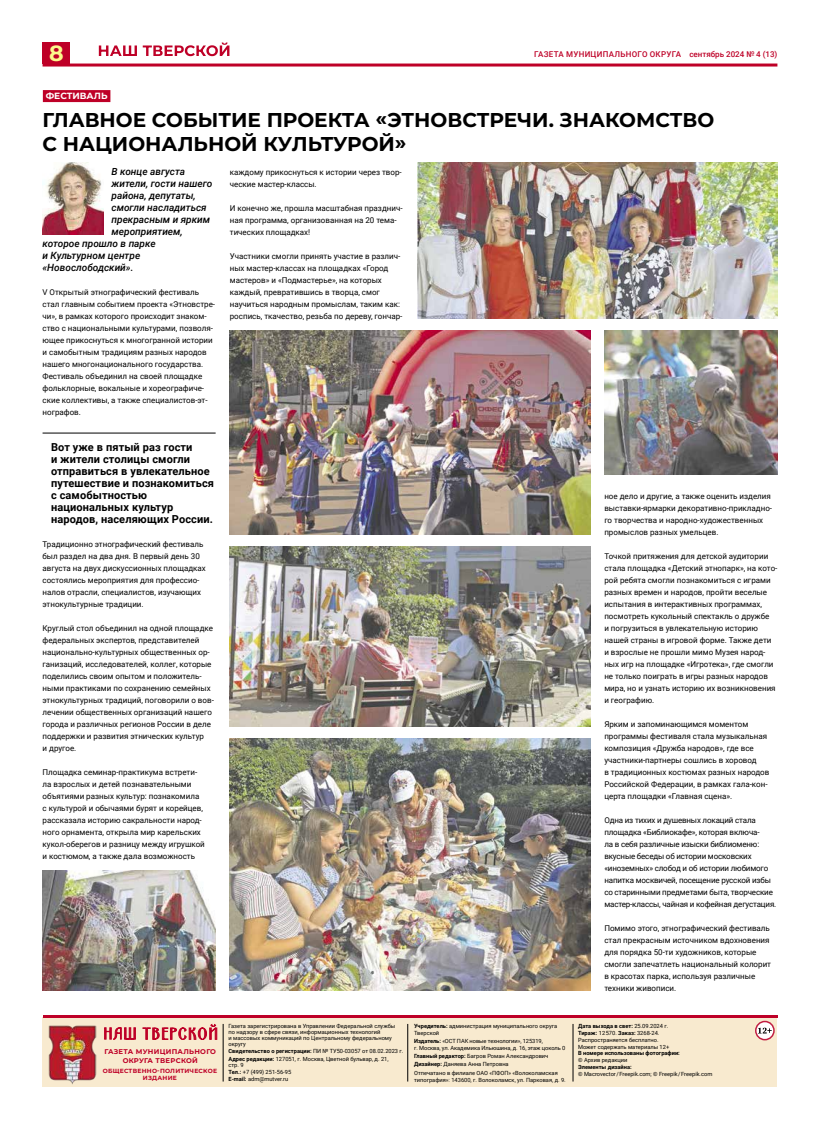
<style>
.page{position:relative;width:820px;height:1134px;background:#fff}
.page>*{position:absolute;margin:0;border:0;box-sizing:border-box;transform-origin:0 0}
.t1{font:700 22px "Montserrat";color:#fcf88c}
.t2{font:700 20px/24px "Montserrat";color:#000}
.t3{font:700 11px/12px "Roboto";letter-spacing:.01em;color:#000}
.t4{font:italic 500 10px "Roboto";color:#000}
.t5{font:700 9px "Montserrat";color:#fff}
.t6{font:8px/12px "Roboto";color:#000}
.t7{font:8px/12px "Roboto";letter-spacing:-.02em;color:#000}
.t8{font:500 8px "Roboto";letter-spacing:.035em;color:#be0027}
.t9{font:700 6.9px/8.2px "Montserrat";letter-spacing:.04em;color:#be0027;text-align:center}
.t10{font:700 6px/7.2px "Montserrat";letter-spacing:.04em;color:#be0027;text-align:center}
.t11{font:5.7px/6.8px "Roboto";color:#000}
.t12{font:700 5.7px "Roboto";color:#000}
.s1{font-weight:700}
</style>
<div class="page">
<div style="left:43px;top:43px;width:27px;height:21px;background:#be0027"></div>
<hr style="left:43px;top:64px;width:734px;height:3px;background:#be0027">
<svg style="left:99px;top:43px;width:130px;height:13px"></svg>
<hr style="left:43px;top:433px;width:172px;height:1px;background:#000">
<div style="left:43px;top:1017px;width:734px;height:70px;background:#f8eacf"></div>
<hr style="left:43px;top:1015px;width:734px;height:2px;background:#be0027">
<img style="left:49px;top:1025px;width:48px;height:59px">
<svg style="left:755px;top:1021px;width:18px;height:19px"></svg>
<div style="left:754px;top:1021px;width:20px;height:19px;border:2px solid #c11f42;border-radius:50%"></div>
<svg style="left:757px;top:1028px;width:14px;height:5px"></svg>
<svg style="left:104px;top:1027px;width:32px;height:13px"></svg>
<svg style="left:142px;top:1023px;width:76px;height:17px"></svg>
<hr style="left:407px;top:1024px;width:1px;height:57px;background:#000">
<hr style="left:223px;top:1024px;width:1px;height:57px;background:#000">
<hr style="left:572px;top:1024px;width:1px;height:57px;background:#000">
<div style="left:43px;top:90px;width:67px;height:12px;background:#be0027"></div>
<img style="left:230px;top:739px;width:360px;height:252px">
<img style="left:604px;top:331px;width:173px;height:144px">
<img style="left:230px;top:547px;width:360px;height:180px">
<img style="left:43px;top:870px;width:172px;height:121px">
<img style="left:230px;top:331px;width:360px;height:204px">
<img style="left:43px;top:163px;width:60px;height:72px">
<img style="left:417px;top:163px;width:360px;height:156px">
<h1 class="t1" style="left:49px;top:38px;width:16px">8</h1>
<p class="t8" style="left:534px;top:48px;width:244px">ГАЗЕТА МУНИЦИПАЛЬНОГО ОКРУГА сентябрь 2024 № 4 (13)</p>
<p class="t5" style="left:46px;top:90px;width:63px">ФЕСТИВАЛЬ</p>
<h2 class="t2" style="left:43px;top:107px;width:673px">ГЛАВНОЕ СОБЫТИЕ ПРОЕКТА «ЭТНОВСТРЕЧИ. ЗНАКОМСТВО<br>С НАЦИОНАЛЬНОЙ КУЛЬТУРОЙ»</h2>
<p class="t4" style="left:111px;top:164px;width:75px">В конце августа</p>
<p class="t4" style="left:111px;top:176px;width:102px">жители, гости нашего</p>
<p class="t4" style="left:111px;top:188px;width:86px">района, депутаты,</p>
<p class="t4" style="left:111px;top:200px;width:97px">смогли насладиться</p>
<p class="t4" style="left:111px;top:212px;width:100px">прекрасным и ярким</p>
<p class="t4" style="left:111px;top:224px;width:73px">мероприятием,</p>
<p class="t4" style="left:43px;top:236px;width:115px">которое прошло в парке</p>
<p class="t4" style="left:43px;top:248px;width:99px">и Культурном центре</p>
<p class="t4" style="left:43px;top:260px;width:92px">«Новослободский».</p>
<p class="t6" style="left:43px;top:285px;width:174px">V Открытый этнографический фестиваль стал главным событием проекта «Этновстре&shy;чи», в рамках которого происходит знаком&shy;ство с национальными культурами, позволя&shy;ющее прикоснуться к многогранной истории и самобытным традициям разных народов нашего многонационального государства.<br>Фестиваль объединил на своей площадке фольклорные, вокальные и хореографиче&shy;ские коллективы, а также специалистов-эт&shy;нографов.</p>
<h3 class="t3" style="left:51px;top:440px;width:164px">Вот уже в пятый раз гости<br>и жители столицы смогли отправиться в увлекательное путешествие и познакомиться с самобытностью национальных культур народов, населяющих России.</h3>
<p class="t6" style="left:43px;top:537px;width:165px">Традиционно этнографический фестиваль был раздел на два дня. В первый день 30 августа на двух дискуссионных площадках состоялись мероприятия для профессио&shy;налов отрасли, специалистов, изучающих этнокультурные традиции.</p>
<p class="t6" style="left:43px;top:621px;width:173px">Круглый стол объединил на одной площадке федеральных экспертов, представителей национально-культурных общественных ор&shy;ганизаций, исследователей, коллег, которые поделились своим опытом и положитель&shy;ными практиками по сохранению семейных этнокультурных традиций, поговорили о вов&shy;лечении общественных организаций нашего города и различных регионов России в деле поддержки и развития этнических культур<br>и другое.</p>
<p class="t6" style="left:43px;top:765px;width:164px">Площадка семинар-практикума встрети&shy;ла взрослых и детей познавательными объятиями разных культур: познакомила с культурой и обычаями бурят и корейцев, рассказала историю сакральности народ&shy;ного орнамента, открыла мир карельских кукол-оберегов и разницу между игрушкой и костюмом, а также дала возможность</p>
<p class="t6" style="left:230px;top:165px;width:173px">каждому прикоснуться к истории через твор&shy;ческие мастер-классы.</p>
<p class="t6" style="left:230px;top:201px;width:174px">И конечно же, прошла масштабная празднич&shy;ная программа, организованная на 20 тема&shy;тических площадках!</p>
<p class="t6" style="left:230px;top:249px;width:174px">Участники смогли принять участие в различ&shy;ных мастер-классах на площадках «Город мастеров» и «Подмастерье», на которых каждый, превратившись в творца, смог научиться народным промыслам, таким как: роспись, ткачество, резьба по дереву, гончар-</p>
<p class="t6" style="left:604px;top:489px;width:169px">ное дело и другие, а также оценить изделия выставки-ярмарки декоративно-прикладно&shy;го творчества и народно-художественных промыслов разных умельцев.</p>
<p class="t6" style="left:604px;top:549px;width:174px">Точкой притяжения для детской аудитории стала площадка «Детский этнопарк», на кото&shy;рой ребята смогли познакомиться с играми разных времен и народов, пройти веселые испытания в интерактивных программах, посмотреть кукольный спектакль о дружбе<br>и погрузиться в увлекательную историю нашей страны в игровой форме. Также дети и взрослые не прошли мимо Музея народ&shy;ных игр на площадке «Игротека», где смогли не только поиграть в игры разных народов мира, но и узнать историю их возникновения и географию.</p>
<p class="t6" style="left:604px;top:717px;width:166px">Ярким и запоминающимся моментом программы фестиваля стала музыкальная композиция «Дружба народов», где все участники-партнеры сошлись в хоровод<br>в традиционных костюмах разных народов Российской Федерации, в рамках гала-кон&shy;церта площадки «Главная сцена».</p>
<p class="t7" style="left:604px;top:813px;width:173px">Одна из тихих и душевных локаций стала площадка «Библиокафе», которая включа-<br>ла в себя различные изыски библиоменю: вкусные беседы об истории московских «иноземных» слобод и об истории любимого напитка москвичей, посещение русской избы со старинными предметами быта, творческие мастер-классы, чайная и кофейная дегустация.</p>
<p class="t6" style="left:604px;top:921px;width:168px">Помимо этого, этнографический фестиваль стал прекрасным источником вдохновения для порядка 50‑ти художников, которые смогли запечатлеть национальный колорит в красотах парка, используя различные техники живописи.</p>
<p class="t9" style="left:104px;top:1048px;width:113px">ГАЗЕТА МУНИЦИПАЛЬНОГО<br>ОКРУГА ТВЕРСКОЙ</p>
<p class="t10" style="left:103px;top:1067px;width:116px">ОБЩЕСТВЕННО-ПОЛИТИЧЕСКОЕ<br>ИЗДАНИЕ</p>
<p class="t11" style="left:228px;top:1022px;width:168px;line-height:6px">Газета зарегистрирована в Управлении Федеральной службы по надзору в сфере связи, информационных технологий<br>и массовых коммуникаций по Центральному федеральному округу</p>
<p class="t11" style="left:228px;top:1047px;width:176px;line-height:7.4px"><span class="s1">Свидетельство о регистрации:</span> ПИ № ТУ50-03057 от 08.02.2023 г.<br><span class="s1">Адрес редакции:</span> 127051, г. Москва, Цветной бульвар, д. 21,</p>
<p class="t11" style="left:228px;top:1061px;width:64px;line-height:7.4px">стр. 9<br><span class="s1">Тел.:</span> +7 (499) 251-56-95<br><span class="s1">E-mail:</span> adm@mutver.ru</p>
<p class="t11" style="left:414px;top:1022px;width:145px"><span class="s1">Учредитель:</span> администрация муниципального округа<br>Тверской</p>
<p class="t11" style="left:414px;top:1037px;width:153px"><span class="s1">Издатель:</span> «ОСТ ПАК новые технологии», 125319,<br>г. Москва, ул. Академика Ильюшина, д. 16, этаж цоколь 0</p>
<p class="t11" style="left:414px;top:1052px;width:145px;line-height:8.3px"><span class="s1">Главный редактор:</span> Багров Роман Александрович<br><span class="s1">Дизайнер:</span> Даняева Анна Петровна<br>Отпечатано в филиале ОАО «ПФОП» «Волоколамская</p>
<p class="t11" style="left:414px;top:1076px;width:153px">типография»: 143600, г. Волоколамск, ул. Парковая, д. 9.</p>
<p class="t11" style="left:578px;top:1022px;width:93px"><span class="s1">Дата выхода в свет:</span> 25.09.2024 г.<br><span class="s1">Тираж:</span> 12 570. <span class="s1">Заказ:</span> 3268‑24.<br>Распространяется бесплатно.<br>Может содержать материалы 12+</p>
<p class="t12" style="left:578px;top:1049px;width:103px">В номере использованы фотографии:</p>
<p class="t11" style="left:578px;top:1056px;width:51px">© Архив редакции</p>
<p class="t12" style="left:578px;top:1063px;width:55px">Элементы дизайна:</p>
<p class="t11" style="left:578px;top:1070px;width:136px">© Macrovector / Freepik.com; © Freepik / Freepik.com</p>
</div>
